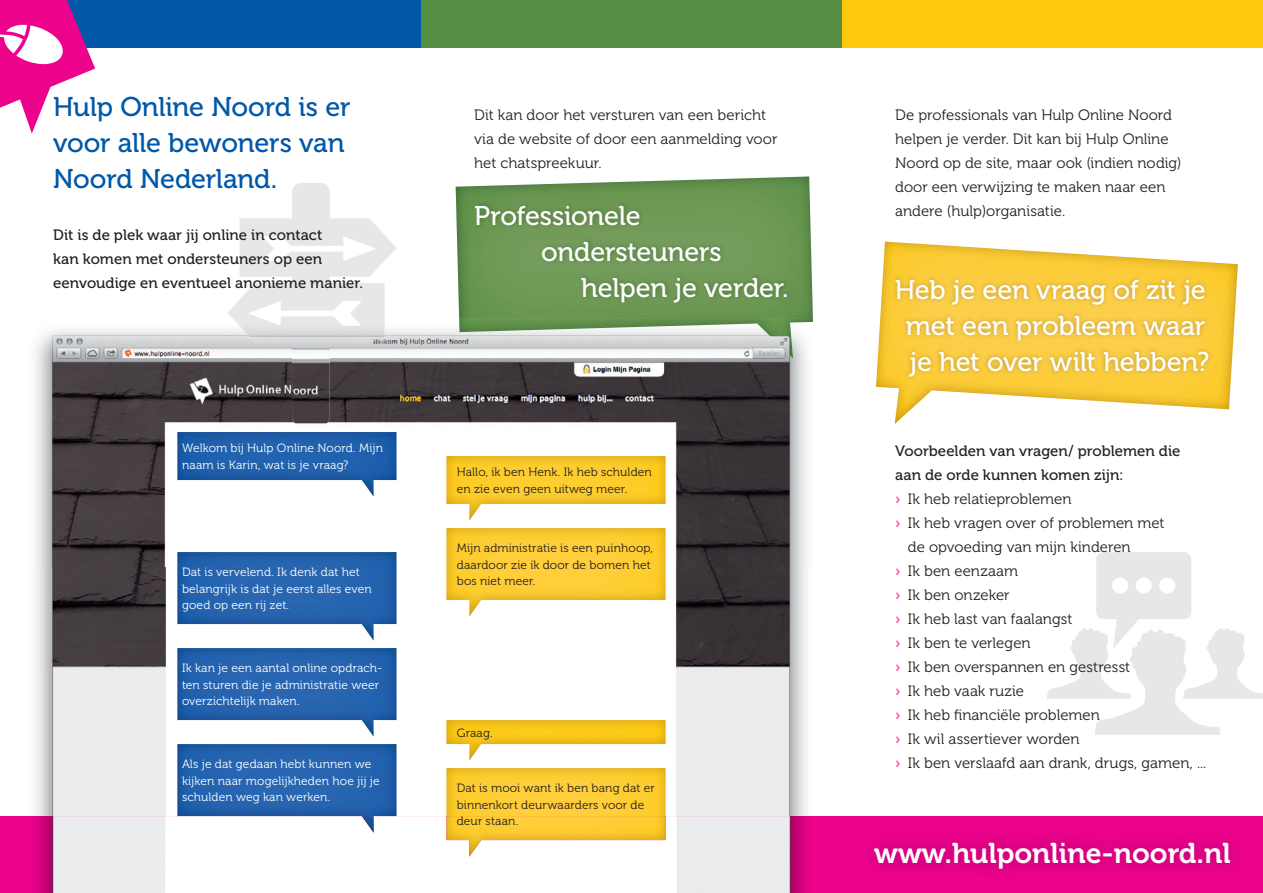
<style>
.page{position:relative;width:1263px;height:893px;background:#fff}
.page>*{position:absolute;margin:0;border:0;box-sizing:border-box;transform-origin:0 0}
.t1{font:28.5px "Museo 700";color:#fff}
.t2{font:27px/36px "Museo 500";letter-spacing:-.01em;color:#fff;text-align:center}
.t3{font:27px/36px "Museo 500";letter-spacing:-.01em;color:#0157a8}
.t4{font:15px/24px "Museo 300";color:#231f20}
.t5{font:15px/24px "Museo 500";color:#231f20}
.t6{font:12px/16.5px "Museo 300";letter-spacing:.01em;color:#fff}
.t7{font:12px/16.5px "Museo 300";letter-spacing:.01em;color:#231f20}
.s1{color:#ed028c}
</style>
<div class="page">
<svg style="left:1047px;top:552px;width:216px;height:183px"></svg>
<svg style="left:228px;top:183px;width:168px;height:136px"></svg>
<div style="left:0;top:0;width:421px;height:48px;background:#0157a8"></div>
<div style="left:421px;top:0;width:421px;height:48px;background:#548f44"></div>
<div style="left:842px;top:0;width:421px;height:48px;background:#fec80b"></div>
<svg style="left:0;top:816px;width:1263px;height:77px;background:#e70188"></svg>
<img style="left:456px;top:176px;width:357px;height:143px">
<img style="left:876px;top:242px;width:362px;height:182px">
<img style="left:471px;top:201px;width:320px;height:105px">
<img style="left:891px;top:275px;width:322px;height:106px">
<img style="left:35px;top:319px;width:772px;height:248px">
<img style="left:35px;top:567px;width:131px;height:249px">
<img style="left:396px;top:567px;width:411px;height:249px">
<img style="left:233px;top:319px;width:151px;height:107px">
<img style="left:36px;top:816px;width:771px;height:77px">
<img style="left:459px;top:319px;width:354px;height:39px">
<svg style="left:0;top:0;width:95px;height:133px"></svg>
<img style="left:177px;top:432px;width:219px;height:65px">
<img style="left:177px;top:552px;width:219px;height:89px">
<img style="left:177px;top:648px;width:219px;height:89px">
<img style="left:177px;top:744px;width:219px;height:89px">
<img style="left:446px;top:456px;width:220px;height:65px">
<img style="left:446px;top:768px;width:220px;height:89px">
<img style="left:446px;top:720px;width:220px;height:41px">
<img style="left:446px;top:528px;width:220px;height:89px">
<h2 class="t3" style="left:53px;top:89px;width:299px">Hulp Online Noord is er voor alle bewoners van<br>Noord Nederland.</h2>
<p class="t5" style="left:53px;top:223px;width:311px">Dit is de plek waar jij online in contact<br>kan komen met ondersteuners op een eenvoudige en eventueel anonieme manier.</p>
<p class="t6" style="left:182px;top:440px;width:202px">Welkom bij Hulp Online Noord. Mijn naam is Karin, wat is je vraag?</p>
<p class="t6" style="left:182px;top:564px;width:191px">Dat is vervelend. Ik denk dat het belangrijk is dat je eerst alles even goed op een rij zet.</p>
<p class="t6" style="left:182px;top:660px;width:202px">Ik kan je een aantal online opdrach&shy;ten sturen die je administratie weer overzichtelijk maken.</p>
<p class="t6" style="left:182px;top:756px;width:199px">Als je dat gedaan hebt kunnen we kijken naar mogelijkheden hoe jij je schulden weg kan werken.</p>
<p class="t4" style="left:474px;top:103px;width:305px">Dit kan door het versturen van een bericht via de website of door een aanmelding voor het chatspreekuur.</p>
<p class="t4" style="left:895px;top:103px;width:288px">De professionals van Hulp Online Noord helpen je verder. Dit kan bij Hulp Online Noord op de site, maar ook (indien nodig) door een verwijzing te maken naar een andere (hulp)organisatie.</p>
<h2 class="t2" style="left:474px;top:198px;width:168px">Professionele</h2>
<h2 class="t2" style="left:541px;top:234px;width:182px">ondersteuners</h2>
<h2 class="t2" style="left:581px;top:270px;width:209px">helpen je verder.</h2>
<h2 class="t2" style="left:895px;top:272px;width:316px">Heb je een vraag of zit je met een probleem waar je het over wilt hebben?</h2>
<p class="t7" style="left:457px;top:464px;width:197px">Hallo, ik ben Henk. Ik heb schulden en zie even geen uitweg meer.</p>
<p class="t7" style="left:457px;top:540px;width:198px">Mijn administratie is een puinhoop, daardoor zie ik door de bomen het bos niet meer.</p>
<p class="t7" style="left:457px;top:724px;width:37px">Graag.</p>
<p class="t7" style="left:457px;top:780px;width:200px">Dat is mooi want ik ben bang dat er binnenkort deurwaarders voor de deur staan.</p>
<p class="t5" style="left:895px;top:439px;width:287px">Voorbeelden van vragen/ problemen die aan de orde kunnen komen zijn:</p>
<p class="t4" style="left:895px;top:487px;width:178px"><span class="s1">›</span> Ik heb relatieproblemen</p>
<p class="t4" style="left:895px;top:511px;width:271px"><span class="s1">›</span> Ik heb vragen over of problemen met</p>
<p class="t4" style="left:908px;top:535px;width:224px">de opvoeding van mijn kinderen</p>
<p class="t4" style="left:895px;top:559px;width:124px"><span class="s1">›</span> Ik ben eenzaam</p>
<p class="t4" style="left:895px;top:583px;width:116px"><span class="s1">›</span> Ik ben onzeker</p>
<p class="t4" style="left:895px;top:607px;width:179px"><span class="s1">›</span> Ik heb last van faalangst</p>
<p class="t4" style="left:895px;top:631px;width:137px"><span class="s1">›</span> Ik ben te verlegen</p>
<p class="t4" style="left:895px;top:655px;width:237px"><span class="s1">›</span> Ik ben overspannen en gestresst</p>
<p class="t4" style="left:895px;top:679px;width:131px"><span class="s1">›</span> Ik heb vaak ruzie</p>
<p class="t4" style="left:895px;top:703px;width:206px"><span class="s1">›</span> Ik heb financiële problemen</p>
<p class="t4" style="left:895px;top:727px;width:186px"><span class="s1">›</span> Ik wil assertiever worden</p>
<p class="t4" style="left:895px;top:751px;width:313px"><span class="s1">›</span> Ik ben verslaafd aan drank, drugs, gamen, ...</p>
<h1 class="t1" style="left:874px;top:837px;width:358px">www.hulponline-noord.nl</h1>
</div>
